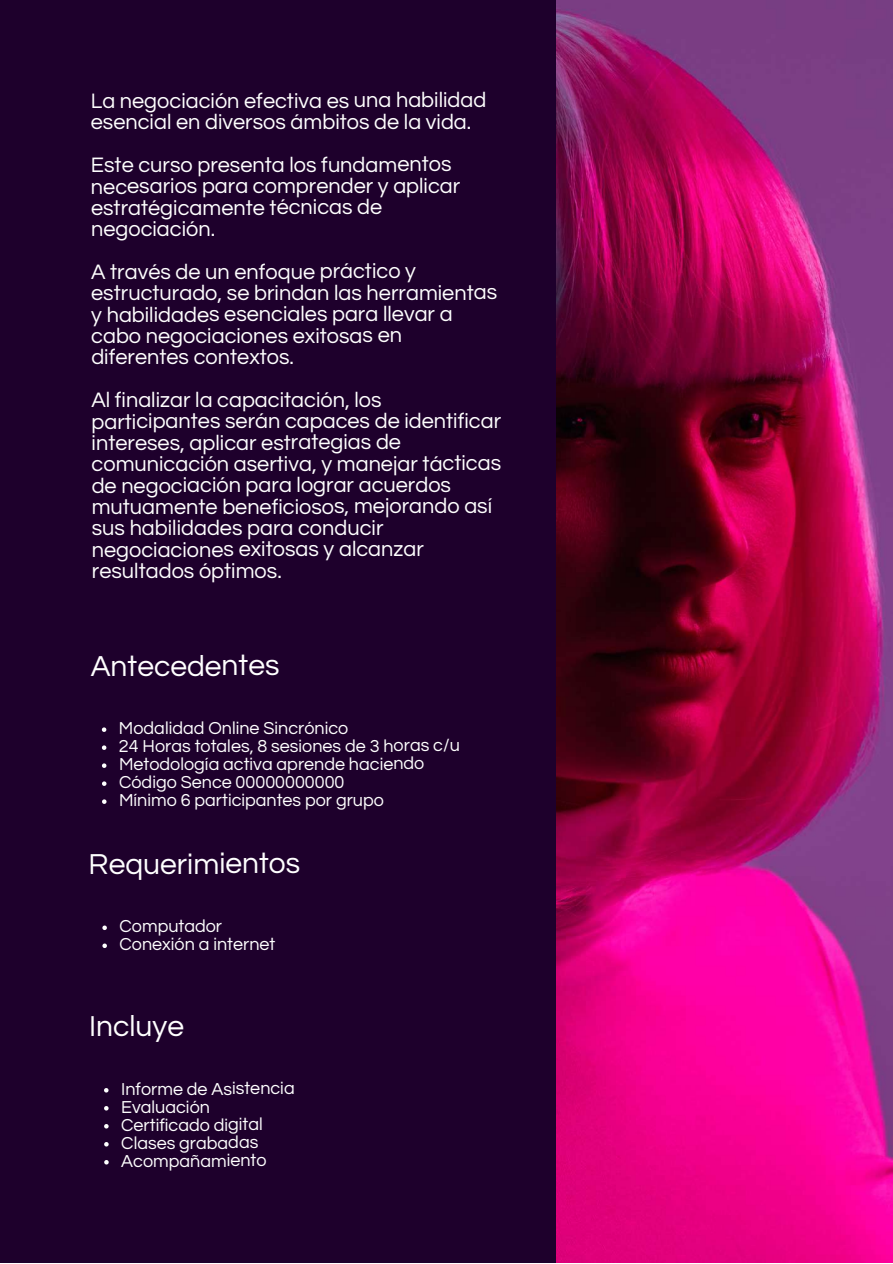
<style>
.page{position:relative;width:893px;height:1264px;background:#fff}
.page>*{position:absolute;margin:0;border:0;box-sizing:border-box;transform-origin:0 0}
.t1{font:30px "Questrial";letter-spacing:-.005em;color:#fff}
.t2{font:21.75px/21.3px "Questrial";letter-spacing:-.005em;color:#fff}
.t3{font:18px/18px "Questrial";color:#fff}
</style>
<div class="page">
<div style="left:0;top:0;width:892px;height:1262px;background:#1e002c"></div>
<img style="left:557px;top:0;width:335px;height:1262px">
<svg style="left:102px;top:727px;width:4px;height:5px"></svg>
<svg style="left:102px;top:745px;width:4px;height:5px"></svg>
<svg style="left:102px;top:763px;width:4px;height:5px"></svg>
<svg style="left:102px;top:781px;width:4px;height:5px"></svg>
<svg style="left:102px;top:799px;width:4px;height:5px"></svg>
<svg style="left:102px;top:925px;width:5px;height:5px"></svg>
<svg style="left:102px;top:943px;width:5px;height:5px"></svg>
<svg style="left:104px;top:1088px;width:4px;height:4px"></svg>
<svg style="left:104px;top:1106px;width:5px;height:4px"></svg>
<svg style="left:104px;top:1124px;width:5px;height:4px"></svg>
<svg style="left:104px;top:1142px;width:5px;height:4px"></svg>
<svg style="left:104px;top:1160px;width:5px;height:4px"></svg>
<p class="t2" style="left:91px;top:90px;width:397px">La negociación efectiva es una habilidad esencial en diversos ámbitos de la vida.</p>
<p class="t2" style="left:91px;top:154px;width:371px">Este curso presenta los fundamentos necesarios para comprender y aplicar estratégicamente técnicas de negociación.</p>
<p class="t2" style="left:91px;top:261px;width:407px">A través de un enfoque práctico y estructurado, se brindan las herramientas y habilidades esenciales para llevar a cabo negociaciones exitosas en diferentes contextos.</p>
<p class="t2" style="left:91px;top:389px;width:411px">Al finalizar la capacitación, los participantes serán capaces de identificar intereses, aplicar estrategias de comunicación asertiva, y manejar tácticas de negociación para lograr acuerdos mutuamente beneficiosos, mejorando así sus habilidades para conducir negociaciones exitosas y alcanzar resultados óptimos.</p>
<h1 class="t1" style="left:91px;top:651px;width:190px">Antecedentes</h1>
<p class="t3" style="left:119px;top:719px;width:342px">Modalidad Online Sincrónico<br>24 Horas totales, 8 sesiones de 3 horas c/u Metodología activa aprende haciendo Código Sence 00000000000<br>Mínimo 6 participantes por grupo</p>
<h1 class="t1" style="left:89px;top:848px;width:213px">Requerimientos</h1>
<p class="t3" style="left:119px;top:917px;width:157px">Computador<br>Conexión a internet</p>
<h1 class="t1" style="left:89px;top:1011px;width:97px">Incluye</h1>
<p class="t3" style="left:121px;top:1080px;width:175px">Informe de Asistencia<br>Evaluación<br>Certificado digital<br>Clases grabadas<br>Acompañamiento</p>
</div>
